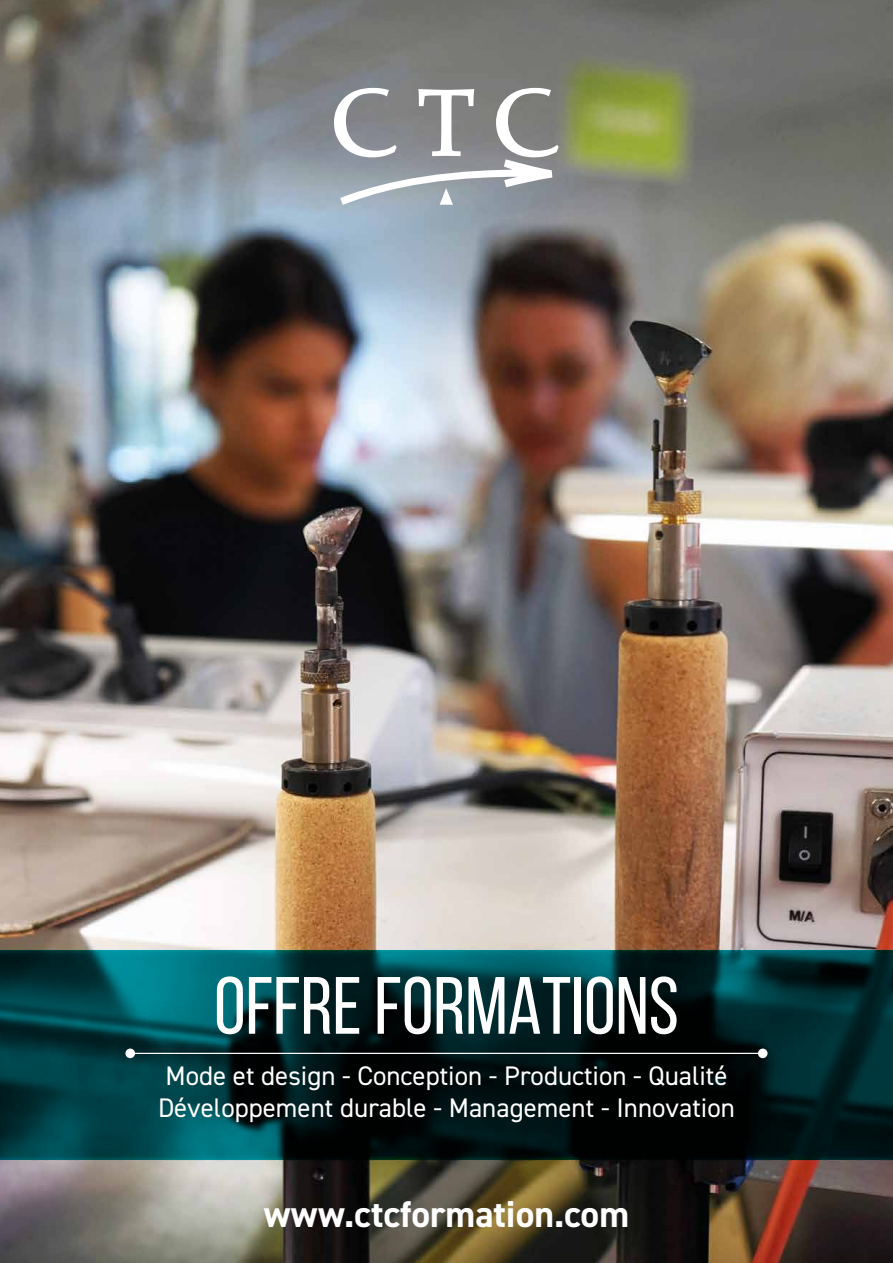
<style>
.page{position:relative;width:893px;height:1263px;background:#fff}
.page>*{position:absolute;margin:0;border:0;box-sizing:border-box;transform-origin:0 0}
.t1{font:81px "Bebas Neue";color:#fff}
.t2{font:700 37.5px "DIN2014";color:#fff}
.t3{font:26.85px/32.2px "DIN2014";color:#fff}
</style>
<div class="page">
<img style="left:0;top:0;width:893px;height:1263px">
<svg style="left:0;top:950px;width:893px;height:209px;background:#00292d"></svg>
<svg style="left:334px;top:88px;width:225px;height:117px"></svg>
<hr style="left:130px;top:1053px;width:633px;height:1px;background:#fff">
<div style="left:125px;top:1048px;width:10px;height:10px;background:#fff;border-radius:50%"></div>
<div style="left:758px;top:1048px;width:9px;height:10px;background:#fff;border-radius:50%"></div>
<h1 class="t1" style="left:214px;top:962px;width:466px">OFFRE FORMATIONS</h1>
<p class="t3" style="left:158px;top:1059px;width:578px">Mode et design - Conception - Production - Qualité<br>Développement durable - Management - Innovation</p>
<h2 class="t2" style="left:264px;top:1189px;width:367px">www.ctcformation.com</h2>
</div>
